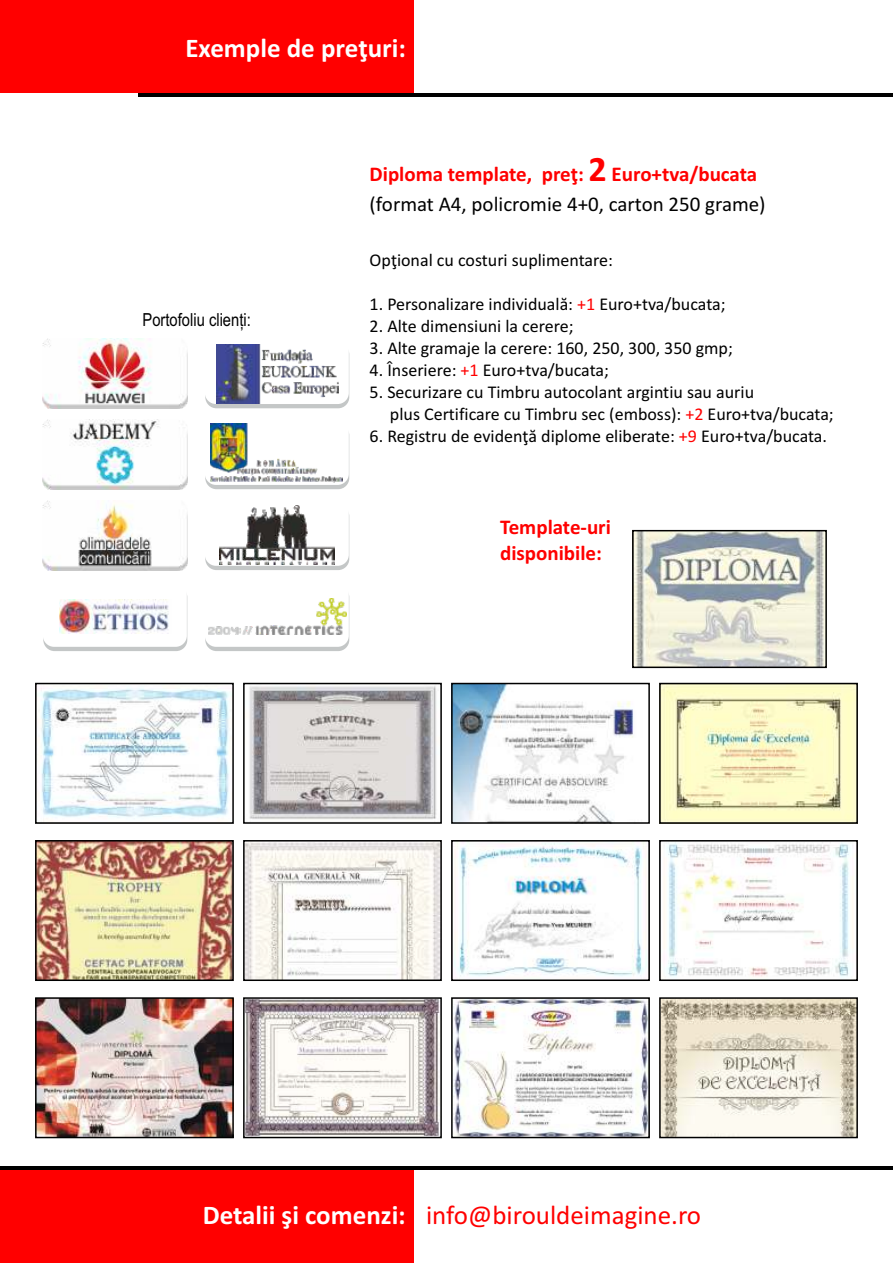
<style>
.page{position:relative;width:893px;height:1263px;background:#fff}
.page>*{position:absolute;margin:0;border:0;box-sizing:border-box;transform-origin:0 0}
.t1{font:700 27px "Calibri";color:#fff}
.t2{font:27px "Calibri";color:#f00}
.t3{font:21px/29.7px "Calibri";color:#000}
.t4{font:700 21px/25.7px "Calibri";color:#f00}
.t5{font:18px/21.9px "Calibri";color:#000}
.t6{font:18px "Arial Narrow";color:#000}
.s1{font-weight:700;color:#f00}
.s2{font-weight:700;font-size:36px;color:#f00}
.s3{color:#f00}
</style>
<div class="page">
<div style="left:0;top:1166px;width:414px;height:97px;background:#f00"></div>
<hr style="left:0;top:1166px;width:893px;height:3px;background:#000">
<div style="left:0;top:0;width:414px;height:96px;background:#f00"></div>
<hr style="left:0;top:93px;width:138px;height:4px;background:#fff">
<hr style="left:138px;top:93px;width:755px;height:3px;background:#000">
<img style="left:454px;top:686px;width:180px;height:135px">
<div style="left:451px;top:683px;width:199px;height:141px;border:2px solid #000"></div>
<img style="left:454px;top:843px;width:193px;height:134px">
<div style="left:451px;top:840px;width:199px;height:141px;border:2px solid #000"></div>
<img style="left:454px;top:1000px;width:193px;height:135px">
<div style="left:451px;top:997px;width:199px;height:141px;border:2px solid #000"></div>
<img style="left:662px;top:686px;width:193px;height:135px">
<div style="left:659px;top:683px;width:199px;height:141px;border:2px solid #000"></div>
<img style="left:664px;top:843px;width:189px;height:135px">
<div style="left:659px;top:840px;width:199px;height:141px;border:2px solid #000"></div>
<img style="left:662px;top:1000px;width:193px;height:135px">
<div style="left:659px;top:997px;width:199px;height:141px;border:2px solid #000"></div>
<img style="left:40px;top:688px;width:191px;height:133px">
<div style="left:35px;top:683px;width:199px;height:141px;border:2px solid #000"></div>
<img style="left:38px;top:843px;width:193px;height:135px">
<div style="left:35px;top:840px;width:199px;height:141px;border:2px solid #000"></div>
<img style="left:38px;top:1000px;width:193px;height:135px">
<div style="left:35px;top:997px;width:199px;height:141px;border:2px solid #000"></div>
<img style="left:249px;top:686px;width:188px;height:134px">
<div style="left:243px;top:683px;width:199px;height:141px;border:2px solid #000"></div>
<img style="left:246px;top:843px;width:193px;height:135px">
<div style="left:243px;top:840px;width:199px;height:141px;border:2px solid #000"></div>
<img style="left:246px;top:1000px;width:193px;height:135px">
<div style="left:243px;top:997px;width:199px;height:141px;border:2px solid #000"></div>
<img style="left:635px;top:533px;width:189px;height:132px">
<div style="left:632px;top:530px;width:195px;height:138px;border:2px solid #000"></div>
<div style="left:43px;top:586px;width:144px;height:65px;background:#c4c7c7;border-radius:11px"></div>
<div style="left:43px;top:582px;width:144px;height:65px;background:#fff;border-radius:11px"></div>
<div style="left:205px;top:586px;width:144px;height:65px;background:#c4c7c7;border-radius:11px"></div>
<div style="left:205px;top:582px;width:144px;height:65px;background:#fff;border-radius:11px"></div>
<div style="left:205px;top:343px;width:144px;height:65px;background:#c4c7c7;border-radius:11px"></div>
<div style="left:205px;top:339px;width:144px;height:65px;background:#fff;border-radius:11px"></div>
<div style="left:205px;top:424px;width:144px;height:65px;background:#c4c7c7;border-radius:11px"></div>
<div style="left:205px;top:420px;width:144px;height:65px;background:#fff;border-radius:11px"></div>
<div style="left:205px;top:505px;width:144px;height:65px;background:#c4c7c7;border-radius:11px"></div>
<div style="left:205px;top:501px;width:144px;height:65px;background:#fff;border-radius:11px"></div>
<img style="left:43px;top:339px;width:144px;height:69px">
<img style="left:216px;top:344px;width:122px;height:59px">
<img style="left:210px;top:424px;width:133px;height:58px">
<img style="left:43px;top:501px;width:144px;height:69px">
<img style="left:59px;top:600px;width:110px;height:33px">
<img style="left:208px;top:599px;width:138px;height:35px">
<img style="left:220px;top:506px;width:115px;height:59px">
<img style="left:43px;top:420px;width:144px;height:69px">
<h1 class="t1" style="left:185px;top:37px;width:222px">Exemple de preţuri:</h1>
<p class="t6" style="left:143px;top:312px;width:110px">Portofoliu clienţi:</p>
<p class="t3" style="left:370px;top:161px;width:397px"><span class="s1">Diploma template, preţ:</span> <span class="s2">2</span> <span class="s1">Euro+tva/bucata </span>(format A4, policromie 4+0, carton 250 grame)</p>
<p class="t5" style="left:370px;top:251px;width:245px">Opţional cu costuri suplimentare:</p>
<p class="t5" style="left:370px;top:295px;width:357px">1. Personalizare individuală: <span class="s3">+1</span> Euro+tva/bucata;</p>
<p class="t5" style="left:370px;top:317px;width:206px">2. Alte dimensiuni la cerere;</p>
<p class="t5" style="left:370px;top:339px;width:365px">3. Alte gramaje la cerere: 160, 250, 300, 350 gmp;</p>
<p class="t5" style="left:370px;top:361px;width:241px">4. Înseriere: <span class="s3">+1</span> Euro+tva/bucata;</p>
<p class="t5" style="left:390px;top:383px;width:445px;text-indent:-20px">5. Securizare cu Timbru autocolant argintiu sau auriu<br>plus Certificare cu Timbru sec (emboss): <span class="s3">+2</span> Euro+tva/bucata;</p>
<p class="t5" style="left:370px;top:426px;width:459px">6. Registru de evidenţă diplome eliberate: <span class="s3">+9</span> Euro+tva/bucata.</p>
<p class="t4" style="left:500px;top:516px;width:112px">Template-uri disponibile:</p>
<h1 class="t1" style="left:203px;top:1203px;width:204px">Detalii şi comenzi:</h1>
<h1 class="t2" style="left:426px;top:1203px;width:277px">info@birouldeimagine.ro</h1>
</div>
